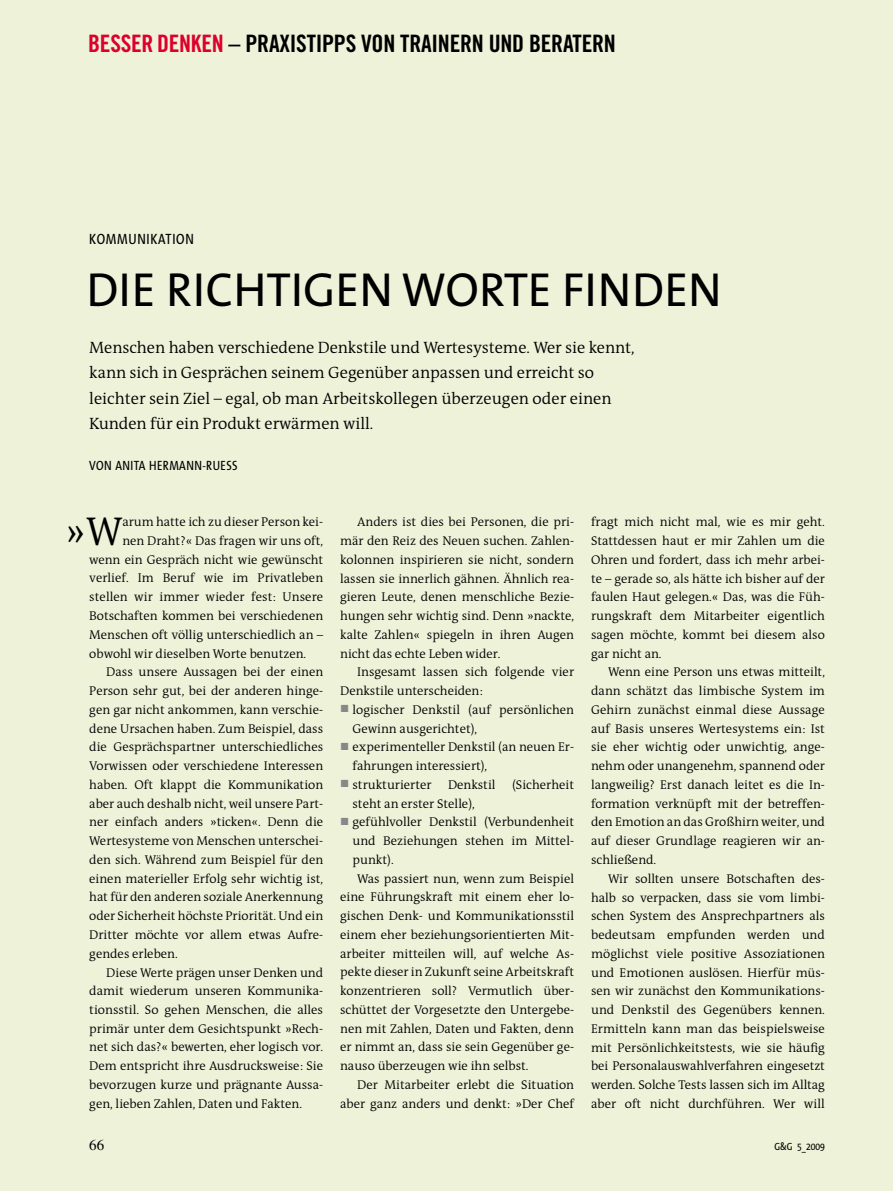
<style>
.page{position:relative;width:893px;height:1191px;background:#edf2d9}
.page>*{position:absolute;margin:0;border:0;box-sizing:border-box;transform-origin:0 0}
.t1{font:48px "The Sans";color:#000}
.t2{font:300 40.5px "The Antiqua B4";color:#000}
.t3{font:24px "Trade Gothic Bold Cond Twenty";letter-spacing:-.01em;color:#000}
.t4{font:300 16.5px/25.5px "The Antiqua B4";letter-spacing:-.005em;color:#000}
.t5{font:15px "The Sans Condensed";letter-spacing:.05em;color:#000}
.t6{font:15px "Times";color:#000}
.t7{font:13.5px "The Sans Condensed";letter-spacing:.03em;color:#000}
.t8{font:300 12.75px/18.8px "The Antiqua B4";color:#000;text-align:justify}
.t9{font:10.5px "The Sans Condensed";color:#000}
.s1{color:#dc002c}
.s2{font-family:"The Sans Expert";font-weight:400;font-size:10.5px;color:#868889}
</style>
<div class="page">
<h3 class="t3" style="left:88px;top:29px;width:529px"><span class="s1">BESSER DENKEN</span> – PRAXISTIPPS VON TRAINERN UND BERATERN</h3>
<p class="t5" style="left:89px;top:226px;width:106px">KOMMUNIKATION</p>
<h1 class="t1" style="left:86px;top:259px;width:637px">DIE RICHTIGEN WORTE FINDEN</h1>
<p class="t4" style="left:89px;top:335px;width:547px">Menschen haben verschiedene Denkstile und Wertesysteme. Wer sie kennt, kann sich in Gesprächen seinem Gegenüber anpassen und erreicht so leichter sein Ziel – egal, ob man Arbeitskollegen überzeugen oder einen Kunden für ein Produkt erwärmen will.</p>
<p class="t7" style="left:89px;top:454px;width:150px">VON ANITA HERMANN-RUESS</p>
<h2 class="t2" style="left:65px;top:510px;width:59px">»W</h2>
<p class="t8" style="left:122px;top:513px;width:202px">arum hatte ich zu dieser Person kei-</p>
<p class="t8" style="left:122px;top:532px;width:202px">nen Draht?« Das fragen wir uns oft,</p>
<p class="t8" style="left:89px;top:550px;width:235px">wenn ein Gespräch nicht wie gewünscht</p>
<p class="t8" style="left:89px;top:569px;width:235px">verlief. Im Beruf wie im Privatleben</p>
<p class="t8" style="left:89px;top:588px;width:235px">stellen wir immer wieder fest: Unsere</p>
<p class="t8" style="left:89px;top:607px;width:235px">Botschaften kommen bei verschiedenen</p>
<p class="t8" style="left:89px;top:625px;width:235px">Menschen oft völlig unterschiedlich an –</p>
<p class="t8" style="left:89px;top:644px;width:218px">obwohl wir dieselben Worte benutzen.</p>
<p class="t8" style="left:106px;top:663px;width:218px">Dass unsere Aussagen bei der einen</p>
<p class="t8" style="left:89px;top:682px;width:235px">Person sehr gut, bei der anderen hinge-</p>
<p class="t8" style="left:89px;top:700px;width:235px">gen gar nicht ankommen, kann verschie-</p>
<p class="t8" style="left:89px;top:719px;width:235px">dene Ursachen haben. Zum Beispiel, dass</p>
<p class="t8" style="left:89px;top:738px;width:235px">die Gesprächspartner unterschiedliches</p>
<p class="t8" style="left:89px;top:757px;width:235px">Vorwissen oder verschiedene Interessen</p>
<p class="t8" style="left:89px;top:775px;width:235px">haben. Oft klappt die Kommunikation</p>
<p class="t8" style="left:89px;top:794px;width:235px">aber auch deshalb nicht, weil unsere Part-</p>
<p class="t8" style="left:89px;top:813px;width:235px">ner einfach anders »ticken«. Denn die</p>
<p class="t8" style="left:89px;top:832px;width:235px">Wertesysteme von Menschen unterschei-</p>
<p class="t8" style="left:89px;top:850px;width:235px">den sich. Während zum Beispiel für den</p>
<p class="t8" style="left:89px;top:869px;width:235px">einen materieller Erfolg sehr wichtig ist,</p>
<p class="t8" style="left:89px;top:888px;width:235px">hat für den anderen soziale Anerkennung</p>
<p class="t8" style="left:89px;top:907px;width:235px">oder Sicherheit höchste Priorität. Und ein</p>
<p class="t8" style="left:89px;top:925px;width:235px">Dritter möchte vor allem etwas Aufre-</p>
<p class="t8" style="left:89px;top:944px;width:90px">gendes erleben.</p>
<p class="t8" style="left:106px;top:963px;width:218px">Diese Werte prägen unser Denken und</p>
<p class="t8" style="left:89px;top:982px;width:235px">damit wiederum unseren Kommunika-</p>
<p class="t8" style="left:89px;top:1000px;width:235px">tionsstil. So gehen Menschen, die alles</p>
<p class="t8" style="left:89px;top:1019px;width:235px">primär unter dem Gesichtspunkt »Rech-</p>
<p class="t8" style="left:89px;top:1038px;width:235px">net sich das?« bewerten, eher logisch vor.</p>
<p class="t8" style="left:89px;top:1057px;width:235px">Dem entspricht ihre Ausdrucksweise: Sie</p>
<p class="t8" style="left:89px;top:1075px;width:235px">bevorzugen kurze und prägnante Aussa-</p>
<p class="t8" style="left:89px;top:1094px;width:214px">gen, lieben Zahlen, Daten und Fakten.</p>
<p class="t8" style="left:340px;top:513px;width:235px;text-indent:17px">Anders ist dies bei Personen, die pri&shy;mär den Reiz des Neuen suchen. Zahlen&shy;kolonnen inspirieren sie nicht, sondern lassen sie innerlich gähnen. Ähnlich rea&shy;gieren Leute, denen menschliche Bezie&shy;hungen sehr wichtig sind. Denn »nackte, kalte Zahlen« spiegeln in ihren Augen nicht das echte Leben wider.</p>
<p class="t8" style="left:357px;top:663px;width:218px">Insgesamt lassen sich folgende vier</p>
<p class="t8" style="left:340px;top:682px;width:144px">Denkstile unterscheiden:</p>
<p class="t8" style="left:340px;top:700px;width:235px"><span class="s2">ó</span> logischer Denkstil (auf persönlichen</p>
<p class="t8" style="left:352px;top:719px;width:126px">Gewinn ausgerichtet),</p>
<p class="t8" style="left:340px;top:738px;width:235px"><span class="s2">ó</span> experimenteller Denkstil (an neuen Er-</p>
<p class="t8" style="left:352px;top:757px;width:136px">fahrungen interessiert),</p>
<p class="t8" style="left:340px;top:775px;width:93px"><span class="s2">ó</span> strukturierter</p>
<p class="t8" style="left:448px;top:775px;width:49px">Denkstil</p>
<p class="t8" style="left:512px;top:775px;width:63px">(Sicherheit</p>
<p class="t8" style="left:352px;top:794px;width:124px">steht an erster Stelle),</p>
<p class="t8" style="left:340px;top:813px;width:235px"><span class="s2">ó</span> gefühlvoller Denkstil (Verbundenheit</p>
<p class="t8" style="left:352px;top:832px;width:223px">und Beziehungen stehen im Mittel-</p>
<p class="t8" style="left:352px;top:850px;width:43px">punkt).</p>
<p class="t8" style="left:357px;top:869px;width:218px">Was passiert nun, wenn zum Beispiel</p>
<p class="t8" style="left:340px;top:888px;width:235px">eine Führungskraft mit einem eher lo-</p>
<p class="t8" style="left:340px;top:907px;width:235px">gischen Denk- und Kommunikationsstil</p>
<p class="t8" style="left:340px;top:925px;width:235px">einem eher beziehungsorientierten Mit-</p>
<p class="t8" style="left:340px;top:944px;width:235px">arbeiter mitteilen will, auf welche As-</p>
<p class="t8" style="left:340px;top:963px;width:235px">pekte dieser in Zukunft seine Arbeitskraft</p>
<p class="t8" style="left:340px;top:982px;width:235px">konzentrieren soll? Vermutlich über-</p>
<p class="t8" style="left:340px;top:1000px;width:235px">schüttet der Vorgesetzte den Untergebe-</p>
<p class="t8" style="left:340px;top:1019px;width:235px">nen mit Zahlen, Daten und Fakten, denn</p>
<p class="t8" style="left:340px;top:1038px;width:235px">er nimmt an, dass sie sein Gegenüber ge-</p>
<p class="t8" style="left:340px;top:1057px;width:190px">nauso überzeugen wie ihn selbst.</p>
<p class="t8" style="left:357px;top:1075px;width:218px">Der Mitarbeiter erlebt die Situation</p>
<p class="t8" style="left:340px;top:1094px;width:235px">aber ganz anders und denkt: »Der Chef</p>
<p class="t8" style="left:591px;top:513px;width:235px">fragt mich nicht mal, wie es mir geht.<br>Stattdessen haut er mir Zahlen um die Ohren und fordert, dass ich mehr arbei&shy;te – gerade so, als hätte ich bisher auf der faulen Haut gelegen.« Das, was die Füh&shy;rungskraft dem Mitarbeiter eigentlich sagen möchte, kommt bei diesem also gar nicht an.</p>
<p class="t8" style="left:591px;top:663px;width:235px;text-indent:17px">Wenn eine Person uns etwas mitteilt, dann schätzt das limbische System im Gehirn zunächst einmal diese Aussage auf Basis unseres Wertesystems ein: Ist sie eher wichtig oder unwichtig, ange&shy;nehm oder unangenehm, spannend oder langweilig? Erst danach leitet es die In&shy;formation verknüpft mit der betreffen&shy;den Emotion an das Großhirn weiter, und auf dieser Grundlage reagieren wir an&shy;schließend.</p>
<p class="t8" style="left:591px;top:869px;width:235px;text-indent:17px">Wir sollten unsere Botschaften des&shy;halb so verpacken, dass sie vom limbi&shy;schen System des Ansprechpartners als bedeutsam empfunden werden und möglichst viele positive Assoziationen und Emotionen auslösen. Hierfür müs&shy;sen wir zunächst den Kommunikations&shy;und Denkstil des Gegenübers kennen.<br>Ermitteln kann man das beispielsweise mit Persönlichkeitstests, wie sie häufig bei Personalauswahlverfahren eingesetzt werden. Solche Tests lassen sich im Alltag aber oft nicht durchführen. Wer will</p>
<p class="t6" style="left:89px;top:1137px;width:16px">66</p>
<p class="t9" style="left:774px;top:1138px;width:52px">G&amp;G 5_2009</p>
</div>
